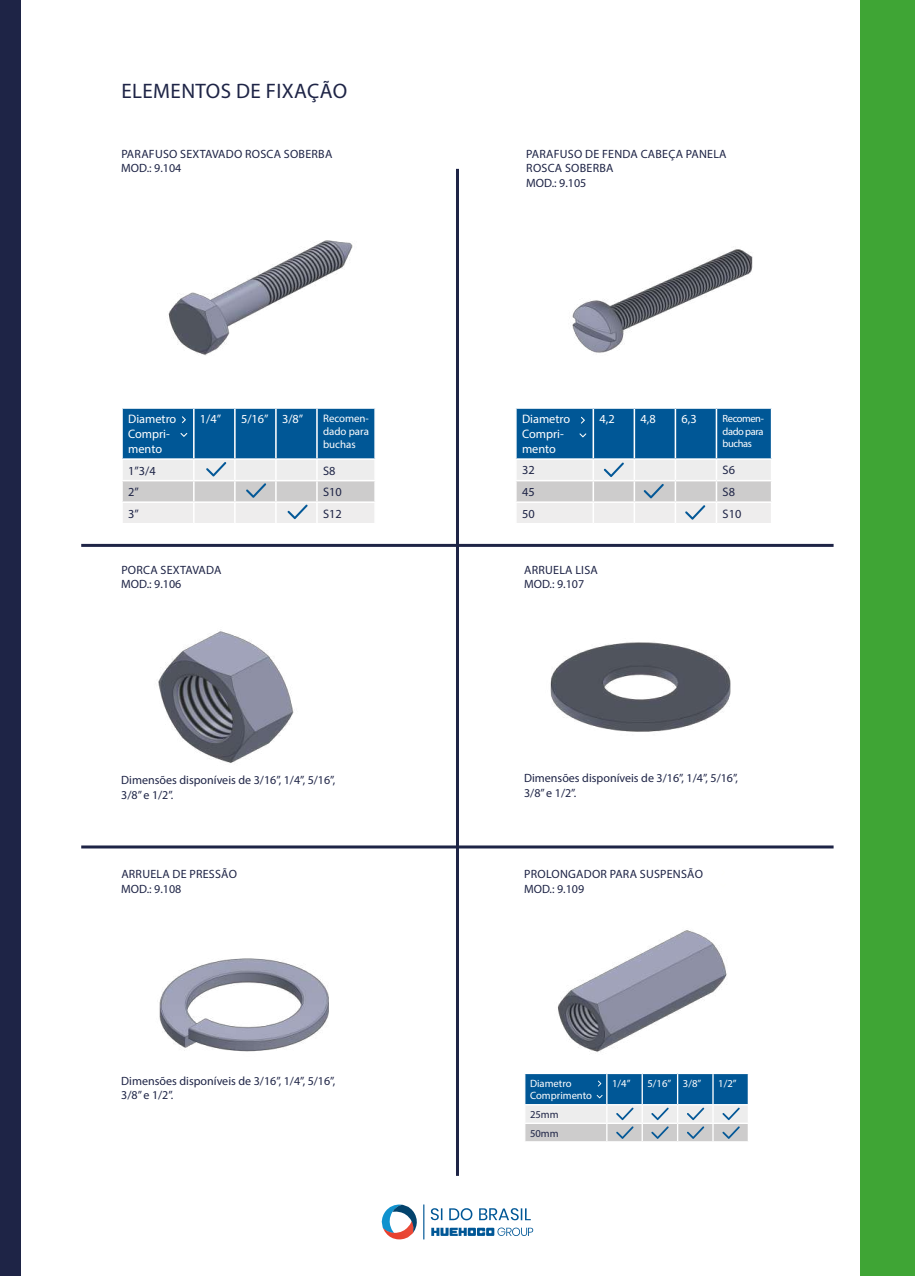
<style>
.page{position:relative;width:915px;height:1276px;background:#fff}
.page>*{position:absolute;margin:0;border:0;box-sizing:border-box;transform-origin:0 0}
.t1{font:21px "Myriad Pro";letter-spacing:.02em;color:#1e2446}
.t2{font:12.3px/14.7px "Myriad Pro";color:#fff}
.t3{font:12.3px "Myriad Pro";color:#1e2446}
.t4{font:12px/14.4px "Myriad Pro";letter-spacing:.005em;color:#1e2446}
.t5{font:10.95px/13px "Myriad Pro";color:#fff;text-align:justify}
.t6{font:10.65px/12.8px "Myriad Pro";color:#fff}
.t7{font:10.65px/18.6px "Myriad Pro";color:#1e2446}
.t8{font:10.5px/12.6px "Myriad Pro";letter-spacing:-.04em;color:#fff;text-align:justify}
</style>
<div class="page">
<div style="left:0;top:0;width:20px;height:1276px;background:#1e2446"></div>
<div style="left:860px;top:0;width:54px;height:1276px;background:#3fa535"></div>
<svg style="left:430px;top:1208px;width:12px;height:13px"></svg>
<svg style="left:381px;top:1204px;width:36px;height:35px"></svg>
<hr style="left:423px;top:1204px;width:1px;height:35px;background:#005796">
<svg style="left:449px;top:1208px;width:23px;height:12px"></svg>
<svg style="left:431px;top:1227px;width:102px;height:9px"></svg>
<svg style="left:479px;top:1208px;width:51px;height:12px"></svg>
<img style="left:572px;top:249px;width:181px;height:104px">
<img style="left:158px;top:631px;width:136px;height:132px">
<img style="left:550px;top:642px;width:181px;height:90px">
<img style="left:159px;top:958px;width:170px;height:94px">
<img style="left:558px;top:930px;width:169px;height:122px">
<hr style="left:81px;top:544px;width:752px;height:3px;background:#1e2446">
<hr style="left:81px;top:845px;width:752px;height:3px;background:#1e2446">
<hr style="left:456px;top:169px;width:3px;height:1007px;background:#1e2446">
<svg style="left:516px;top:408px;width:255px;height:115px;background:#84a9c3"></svg>
<svg style="left:524px;top:1073px;width:224px;height:69px;background:#7ea4c0"></svg>
<img style="left:168px;top:240px;width:185px;height:116px">
<svg style="left:122px;top:408px;width:253px;height:115px;background:#85a9c4"></svg>
<h1 class="t1" style="left:121px;top:78px;width:227px">ELEMENTOS DE FIXAÇÃO</h1>
<p class="t4" style="left:121px;top:146px;width:212px">PARAFUSO SEXTAVADO ROSCA SOBERBA<br>MOD.: 9.104</p>
<p class="t2" style="left:128px;top:412px;width:50px">Diametro<br>Compri&shy;mento</p>
<p class="t2" style="left:200px;top:412px;width:23px">1/4”</p>
<p class="t2" style="left:241px;top:412px;width:64px">5/16” 3/8”</p>
<p class="t5" style="left:323px;top:412px;width:47px">Recomen&shy;dado para buchas</p>
<p class="t3" style="left:128px;top:463px;width:29px">1”3/4</p>
<p class="t3" style="left:323px;top:463px;width:14px">S8</p>
<p class="t3" style="left:128px;top:484px;width:12px">2”</p>
<p class="t3" style="left:323px;top:484px;width:20px">S10</p>
<p class="t3" style="left:128px;top:506px;width:12px">3”</p>
<p class="t3" style="left:323px;top:506px;width:20px">S12</p>
<p class="t4" style="left:526px;top:146px;width:202px">PARAFUSO DE FENDA CABEÇA PANELA<br>ROSCA SOBERBA<br>MOD.: 9.105</p>
<p class="t2" style="left:522px;top:412px;width:50px">Diametro<br>Compri&shy;mento</p>
<p class="t2" style="left:599px;top:412px;width:17px">4,2</p>
<p class="t2" style="left:640px;top:412px;width:17px">4,8</p>
<p class="t2" style="left:681px;top:412px;width:17px">6,3</p>
<p class="t8" style="left:722px;top:412px;width:43px">Recomen&shy;dado para buchas</p>
<p class="t3" style="left:522px;top:463px;width:14px">32</p>
<p class="t3" style="left:722px;top:463px;width:14px">S6</p>
<p class="t3" style="left:522px;top:484px;width:14px">45</p>
<p class="t3" style="left:722px;top:484px;width:14px">S8</p>
<p class="t3" style="left:522px;top:506px;width:14px">50</p>
<p class="t3" style="left:722px;top:506px;width:20px">S10</p>
<p class="t4" style="left:121px;top:562px;width:102px">PORCA SEXTAVADA<br>MOD.: 9.106</p>
<p class="t4" style="left:524px;top:562px;width:75px">ARRUELA LISA<br>MOD.: 9.107</p>
<p class="t4" style="left:121px;top:773px;width:215px">Dimensões disponíveis de 3/16”, 1/4”, 5/16”,<br>3/8” e 1/2”.</p>
<p class="t4" style="left:524px;top:771px;width:215px">Dimensões disponíveis de 3/16”, 1/4”, 5/16”,<br>3/8” e 1/2”.</p>
<p class="t4" style="left:121px;top:867px;width:117px">ARRUELA DE PRESSÃO<br>MOD.: 9.108</p>
<p class="t4" style="left:524px;top:867px;width:180px">PROLONGADOR PARA SUSPENSÃO<br>MOD.: 9.109</p>
<p class="t4" style="left:121px;top:1073px;width:215px">Dimensões disponíveis de 3/16”, 1/4”, 5/16”,<br>3/8” e 1/2”.</p>
<p class="t6" style="left:530px;top:1076px;width:64px">Diametro<br>Comprimento</p>
<p class="t6" style="left:612px;top:1076px;width:20px">1/4”</p>
<p class="t6" style="left:647px;top:1076px;width:55px">5/16” 3/8”</p>
<p class="t6" style="left:718px;top:1076px;width:20px">1/2”</p>
<p class="t7" style="left:530px;top:1105px;width:30px">25mm<br>50mm</p>
</div>
